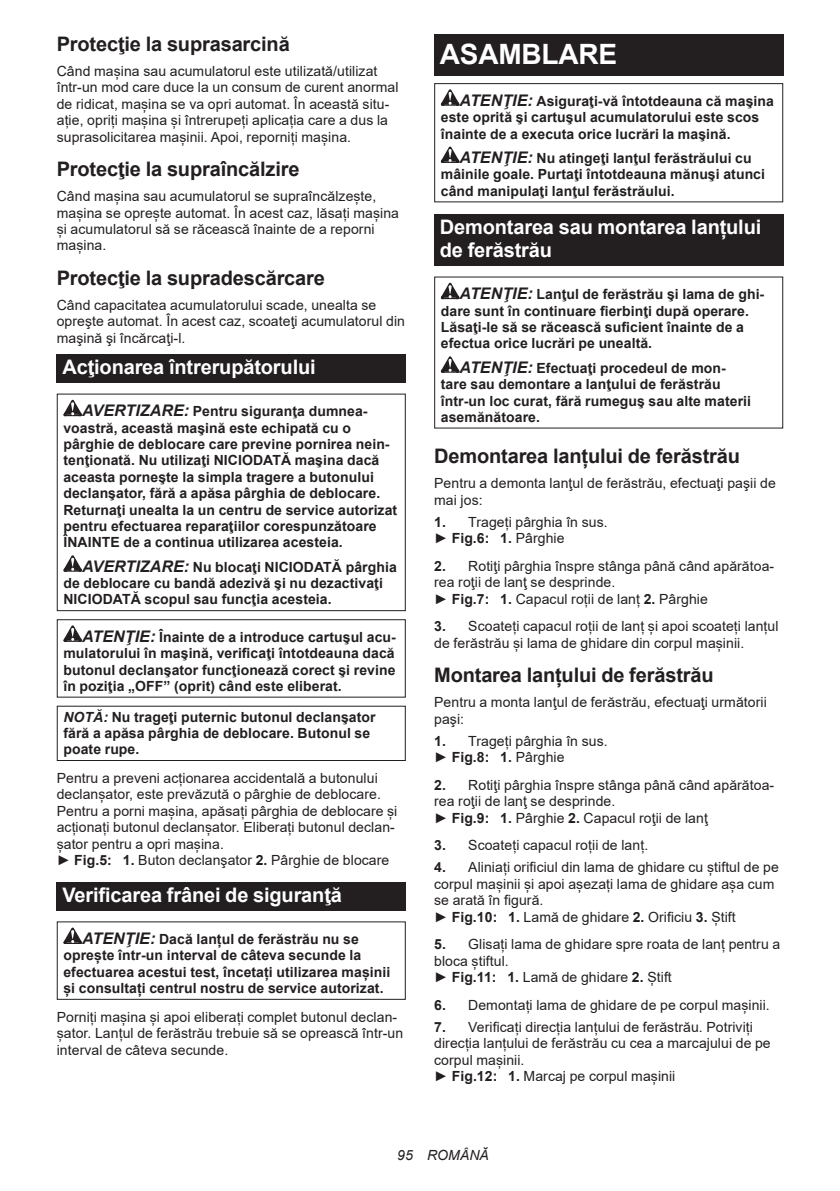
<style>
.page{position:relative;width:840px;height:1191px;background:#fff}
.page>*{position:absolute;margin:0;border:0;box-sizing:border-box;transform-origin:0 0}
.t1{font:700 28px "Arial";letter-spacing:-.01em;color:#fff}
.t2{font:700 20px "Arial";letter-spacing:-.01em;color:#231f20}
.t3{font:700 20px/23.4px "Arial";letter-spacing:-.01em;color:#fff}
.t4{font:14px/16.4px "Arial";letter-spacing:.005em;color:#231f20}
.t5{font:700 14px/16.4px "Arial";letter-spacing:.005em;color:#231f20}
.t6{font:italic 14px "Arial";letter-spacing:.005em;color:#231f20}
.s1{font-style:italic;font-size:16px}
.s2{font-style:italic}
.s3{font-weight:700}
</style>
<div class="page">
<div style="left:57px;top:354px;width:348px;height:29px;background:#231f20"></div>
<svg style="left:63px;top:400px;width:19px;height:16px"></svg>
<svg style="left:63px;top:555px;width:19px;height:17px"></svg>
<div style="left:57px;top:393px;width:348px;height:218px;border:1px solid #231f20"></div>
<svg style="left:63px;top:625px;width:19px;height:17px"></svg>
<div style="left:57px;top:619px;width:348px;height:78px;border:1px solid #231f20"></div>
<div style="left:57px;top:705px;width:348px;height:56px;border:1px solid #231f20"></div>
<div style="left:57px;top:882px;width:348px;height:28px;background:#231f20"></div>
<svg style="left:63px;top:927px;width:19px;height:17px"></svg>
<div style="left:434px;top:34px;width:348px;height:41px;background:#231f20"></div>
<svg style="left:440px;top:89px;width:19px;height:17px"></svg>
<svg style="left:440px;top:146px;width:19px;height:17px"></svg>
<div style="left:434px;top:83px;width:348px;height:119px;border:1px solid #231f20"></div>
<div style="left:434px;top:214px;width:348px;height:52px;background:#231f20"></div>
<svg style="left:440px;top:283px;width:19px;height:16px"></svg>
<svg style="left:440px;top:356px;width:19px;height:17px"></svg>
<h2 class="t2" style="left:57px;top:30px;width:234px">Protecţie la suprasarcină</h2>
<p class="t4" style="left:57px;top:63px;width:343px">Când mașina sau acumulatorul este utilizată/utilizat într-un mod care duce la un consum de curent anormal de ridicat, mașina se va opri automat. În această situ&shy;ație, opriți mașina și întrerupeți aplicația care a dus la suprasolicitarea mașinii. Apoi, reporniți mașina.</p>
<h2 class="t2" style="left:57px;top:155px;width:244px">Protecţie la supraîncălzire</h2>
<p class="t4" style="left:57px;top:188px;width:343px">Când mașina sau acumulatorul se supraîncălzește, mașina se oprește automat. În acest caz, lăsați mașina și acumulatorul să se răcească înainte de a reporni mașina.</p>
<h2 class="t2" style="left:57px;top:264px;width:269px">Protecţie la supradescărcare</h2>
<p class="t4" style="left:57px;top:297px;width:349px">Când capacitatea acumulatorului scade, unealta se opreşte automat. În acest caz, scoateţi acumulatorul din maşină şi încărcaţi-l.</p>
<h2 class="t3" style="left:62px;top:356px;width:254px">Acţionarea întrerupătorului</h2>
<p class="t5" style="left:63px;top:403px;width:335px;text-indent:19px"><span class="s1">AVERTIZARE:</span> Pentru siguranţa dumnea&shy;voastră, această maşină este echipată cu o pârghie de deblocare care previne pornirea nein&shy;tenţionată. Nu utilizaţi NICIODATĂ maşina dacă aceasta porneşte la simpla tragere a butonului declanşator, fără a apăsa pârghia de deblocare.<br>Returnaţi unealta la un centru de service autorizat pentru efectuarea reparaţiilor corespunzătoare ÎNAINTE de a continua utilizarea acesteia.</p>
<p class="t5" style="left:63px;top:559px;width:335px;text-indent:19px"><span class="s1">AVERTIZARE:</span> Nu blocaţi NICIODATĂ pârghia de deblocare cu bandă adezivă şi nu dezactivaţi<br>NICIODATĂ scopul sau funcţia acesteia.</p>
<p class="t5" style="left:63px;top:629px;width:334px;text-align:justify;text-indent:19px"><span class="s1">ATENŢIE:</span> Înainte de a introduce cartuşul acu&shy;mulatorului în maşină, verificaţi întotdeauna dacă butonul declanşator funcţionează corect şi revine în poziţia „OFF” (oprit) când este eliberat.</p>
<p class="t5" style="left:63px;top:708px;width:313px"><span class="s2">NOTĂ:</span> Nu trageţi puternic butonul declanşator fără a apăsa pârghia de deblocare. Butonul se poate rupe.</p>
<p class="t4" style="left:57px;top:770px;width:342px">Pentru a preveni acționarea accidentală a butonului declanșator, este prevăzută o pârghie de deblocare.<br>Pentru a porni mașina, apăsați pârghia de deblocare și acționați butonul declanșator. Eliberați butonul declan&shy;șator pentru a opri mașina.<br>► <span class="s3">Fig.5: 1.</span> Buton declanşator <span class="s3">2.</span> Pârghie de blocare</p>
<h2 class="t3" style="left:62px;top:883px;width:281px">Verificarea frânei de siguranţă</h2>
<p class="t5" style="left:63px;top:931px;width:328px;text-indent:19px"><span class="s1">ATENŢIE:</span> Dacă lanțul de ferăstrău nu se oprește într-un interval de câteva secunde la efectuarea acestui test, încetați utilizarea mașinii și consultați centrul nostru de service autorizat.</p>
<p class="t4" style="left:57px;top:1008px;width:348px">Porniți mașina și apoi eliberați complet butonul declan&shy;șator. Lanțul de ferăstrău trebuie să se oprească într-un interval de câteva secunde.</p>
<h1 class="t1" style="left:439px;top:34px;width:179px">ASAMBLARE</h1>
<p class="t5" style="left:440px;top:93px;width:334px;text-indent:19px"><span class="s1">ATENŢIE:</span> Asiguraţi-vă întotdeauna că maşina este oprită şi cartuşul acumulatorului este scos înainte de a executa orice lucrări la maşină.</p>
<p class="t5" style="left:440px;top:150px;width:325px;text-indent:19px"><span class="s1">ATENŢIE:</span> Nu atingeţi lanţul ferăstrăului cu mâinile goale. Purtaţi întotdeauna mănuşi atunci când manipulaţi lanţul ferăstrăului.</p>
<h2 class="t3" style="left:439px;top:215px;width:323px">Demontarea sau montarea lanțului de ferăstrău</h2>
<p class="t5" style="left:440px;top:286px;width:325px;text-indent:19px"><span class="s1">ATENŢIE:</span> Lanţul de ferăstrău şi lama de ghi&shy;dare sunt în continuare fierbinţi după operare.<br>Lăsaţi-le să se răcească suficient înainte de a efectua orice lucrări pe unealtă.</p>
<p class="t5" style="left:440px;top:360px;width:311px;text-indent:19px"><span class="s1">ATENŢIE:</span> Efectuaţi procedeul de mon&shy;tare sau demontare a lanţului de ferăstrău într-un loc curat, fără rumeguş sau alte materii asemănătoare.</p>
<h2 class="t2" style="left:434px;top:442px;width:307px">Demontarea lanțului de ferăstrău</h2>
<p class="t4" style="left:434px;top:475px;width:343px">Pentru a demonta lanţul de ferăstrău, efectuaţi paşii de mai jos:</p>
<p class="t4" style="left:434px;top:513px;width:175px"><span class="s3">1.</span> Trageți pârghia în sus. ► <span class="s3">Fig.6: 1.</span> Pârghie</p>
<p class="t4" style="left:434px;top:557px;width:341px"><span class="s3">2.</span> Rotiţi pârghia înspre stânga până când apărătoa&shy;rea roţii de lanţ se desprinde.<br>► <span class="s3">Fig.7: 1.</span> Capacul roții de lanț <span class="s3">2.</span> Pârghie</p>
<p class="t4" style="left:434px;top:618px;width:345px"><span class="s3">3.</span> Scoateți capacul roții de lanț și apoi scoateți lanțul de ferăstrău și lama de ghidare din corpul mașinii.</p>
<h2 class="t2" style="left:434px;top:661px;width:281px">Montarea lanțului de ferăstrău</h2>
<p class="t4" style="left:434px;top:694px;width:334px">Pentru a monta lanţul de ferăstrău, efectuaţi următorii paşi:</p>
<p class="t4" style="left:434px;top:732px;width:175px"><span class="s3">1.</span> Trageți pârghia în sus. ► <span class="s3">Fig.8: 1.</span> Pârghie</p>
<p class="t4" style="left:434px;top:776px;width:341px"><span class="s3">2.</span> Rotiţi pârghia înspre stânga până când apărătoa&shy;rea roţii de lanţ se desprinde.<br>► <span class="s3">Fig.9: 1.</span> Pârghie <span class="s3">2.</span> Capacul roţii de lanţ</p>
<p class="t4" style="left:434px;top:837px;width:215px"><span class="s3">3.</span> Scoateți capacul roții de lanț.</p>
<p class="t4" style="left:434px;top:859px;width:346px"><span class="s3">4.</span> Aliniați orificiul din lama de ghidare cu știftul de pe corpul mașinii și apoi așezați lama de ghidare așa cum se arată în figură.<br>► <span class="s3">Fig.10: 1.</span> Lamă de ghidare <span class="s3">2.</span> Orificiu <span class="s3">3.</span> Știft</p>
<p class="t4" style="left:434px;top:936px;width:347px"><span class="s3">5.</span> Glisați lama de ghidare spre roata de lanț pentru a bloca știftul.<br>► <span class="s3">Fig.11: 1.</span> Lamă de ghidare <span class="s3">2.</span> Știft</p>
<p class="t4" style="left:434px;top:996px;width:337px"><span class="s3">6.</span> Demontați lama de ghidare de pe corpul mașinii.</p>
<p class="t4" style="left:434px;top:1018px;width:338px"><span class="s3">7.</span> Verificați direcția lanțului de ferăstrău. Potriviți direcția lanțului de ferăstrău cu cea a marcajului de pe corpul mașinii.<br>► <span class="s3">Fig.12: 1.</span> Marcaj pe corpul mașinii</p>
<p class="t6" style="left:397px;top:1146px;width:93px">95 ROMÂNĂ</p>
</div>
